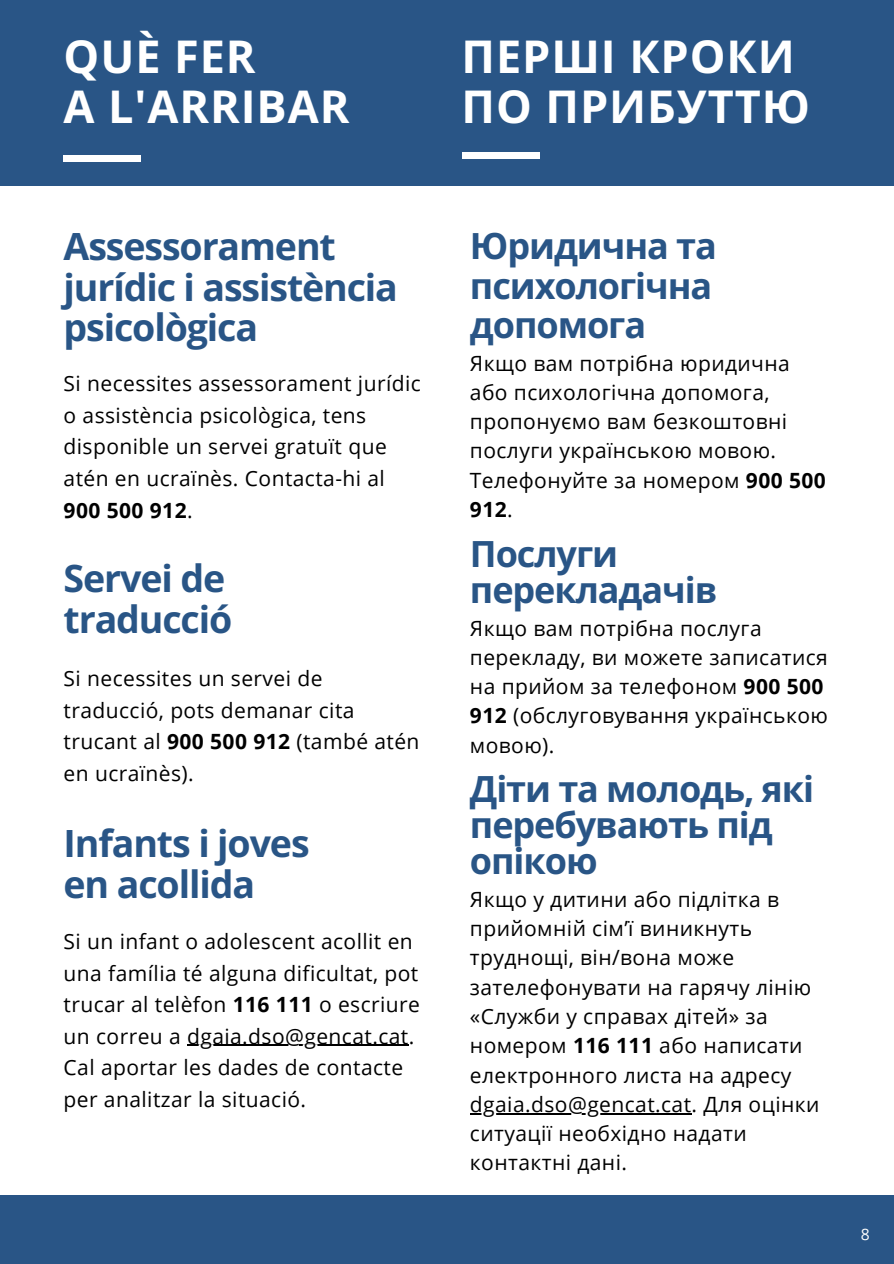
<style>
.page{position:relative;width:894px;height:1264px;background:#fff}
.page>*{position:absolute;margin:0;border:0;box-sizing:border-box;transform-origin:0 0}
.t1{font:700 45px/49.5px "Open Sans";letter-spacing:.02em;color:#fff}
.t2{font:700 37.5px/40.5px "Open Sans";letter-spacing:-.03em;color:#295586}
.t3{font:700 36px/36px "Open Sans";letter-spacing:-.03em;color:#295586}
.t4{font:21px/29.2px "Open Sans";letter-spacing:.02em;color:#000}
.t5{font:15.75px "Open Sans";color:#fff}
.s1{font-weight:700}
</style>
<div class="page">
<div style="left:0;top:1195px;width:893px;height:68px;background:#295586"></div>
<div style="left:0;top:0;width:893px;height:185px;background:#295586"></div>
<div style="left:64px;top:155px;width:77px;height:7px;background:#fff"></div>
<div style="left:461px;top:152px;width:78px;height:6px;background:#fff"></div>
<hr style="left:187px;top:1044px;width:221px;height:1px;background:#000">
<hr style="left:470px;top:1112px;width:221px;height:2px;background:#000">
<h1 class="t1" style="left:64px;top:31px;width:287px">QUÈ FER<br>A L'ARRIBAR</h1>
<h1 class="t1" style="left:461px;top:31px;width:349px">ПЕРШІ КРОКИ<br>ПО ПРИБУТТЮ</h1>
<h2 class="t2" style="left:64px;top:225px;width:336px">Assessorament jurídic i assistència psicològica</h2>
<h3 class="t3" style="left:470px;top:225px;width:248px;line-height:39.5px">Юридична та психологічна допомога</h3>
<p class="t4" style="left:470px;top:348px;width:357px">Якщо вам потрібна юридична або психологічна допомога, пропонуємо вам безкоштовні послуги українською мовою.<br>Телефонуйте за номером <span class="s1">900 500<br>912</span>.</p>
<p class="t4" style="left:64px;top:367px;width:358px;line-height:31.5px">Si necessites assessorament jurídic o assistència psicològica, tens disponible un servei gratuït que atén en ucraïnès. Contacta-hi al<br><span class="s1">900 500 912</span>.</p>
<h2 class="t2" style="left:64px;top:557px;width:170px">Servei de traducció</h2>
<p class="t4" style="left:64px;top:662px;width:357px;line-height:31.5px">Si necessites un servei de traducció, pots demanar cita trucant al <span class="s1">900 500 912</span> (també atén en ucraïnès).</p>
<h2 class="t2" style="left:64px;top:822px;width:247px">Infants i joves en acollida</h2>
<p class="t4" style="left:64px;top:925px;width:358px;line-height:31.5px">Si un infant o adolescent acollit en una família té alguna dificultat, pot trucar al telèfon <span class="s1">116 111</span> o escriure un correu a dgaia.dso@gencat.cat.<br>Cal aportar les dades de contacte per analitzar la situació.</p>
<h3 class="t3" style="left:470px;top:534px;width:249px">Послуги перекладачів</h3>
<p class="t4" style="left:470px;top:612px;width:359px">Якщо вам потрібна послуга перекладу, ви можете записатися на прийом за телефоном <span class="s1">900 500<br>912</span> (обслуговування українською мовою).</p>
<h3 class="t3" style="left:470px;top:770px;width:345px">Діти та молодь, які перебувають під опікою</h3>
<p class="t4" style="left:470px;top:884px;width:351px">Якщо у дитини або підлітка в прийомній сім’ї виникнуть труднощі, він/вона може зателефонувати на гарячу лінію «Служби у справах дітей» за номером <span class="s1">116 111</span> або написати електронного листа на адресу dgaia.dso@gencat.cat. Для оцінки ситуації необхідно надати контактні дані.</p>
<p class="t5" style="left:860px;top:1222px;width:10px">8</p>
</div>
